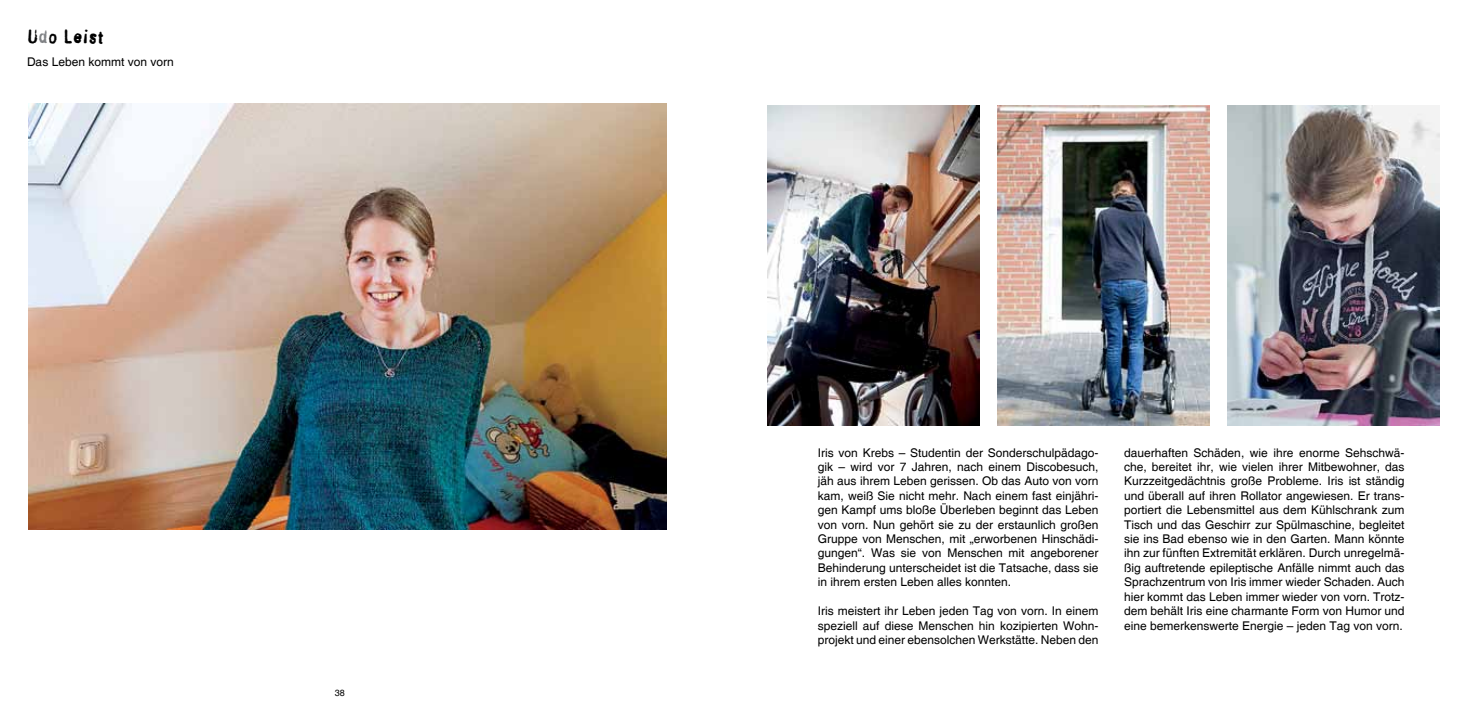
<style>
.page{position:relative;width:1458px;height:716px;background:#fff}
.page>*{position:absolute;margin:0;border:0;box-sizing:border-box;transform-origin:0 0}
.t1{font:18px "Stamp Gothic OT";color:#000}
.t2{font:12px/14.4px "Helvetica";color:#000;text-align:justify}
.t3{font:9px "Helvetica";color:#000}
.s1{color:#808285}
</style>
<div class="page">
<img style="left:28px;top:104px;width:638px;height:425px">
<img style="left:767px;top:105px;width:213px;height:320px">
<img style="left:997px;top:105px;width:213px;height:320px">
<img style="left:1227px;top:105px;width:213px;height:320px">
<h1 class="t1" style="left:27px;top:24px;width:78px">U<span class="s1">d</span>o Leist</h1>
<p class="t2" style="left:27px;top:55px;width:148px">Das Leben kommt von vorn</p>
<p class="t3" style="left:335px;top:687px;width:12px">38</p>
<p class="t2" style="left:818px;top:445px;width:282px">Iris von Krebs – Studentin der Sonderschulpädago&shy;gik – wird vor 7 Jahren, nach einem Discobesuch, jäh aus ihrem Leben gerissen. Ob das Auto von vorn kam, weiß Sie nicht mehr. Nach einem fast einjähri&shy;gen Kampf ums bloße Überleben beginnt das Leben von vorn. Nun gehört sie zu der erstaunlich großen Gruppe von Menschen, mit „erworbenen Hinschädi&shy;gungen“. Was sie von Menschen mit angeborener Behinderung unterscheidet ist die Tatsache, dass sie in ihrem ersten Leben alles konnten.</p>
<p class="t2" style="left:818px;top:604px;width:282px">Iris meistert ihr Leben jeden Tag von vorn. In einem speziell auf diese Menschen hin kozipierten Wohn&shy;projekt und einer ebensolchen Werkstätte. Neben den</p>
<p class="t2" style="left:1124px;top:445px;width:282px">dauerhaften Schäden, wie ihre enorme Sehschwä&shy;che, bereitet ihr, wie vielen ihrer Mitbewohner, das Kurzzeitgedächtnis große Probleme. Iris ist ständig und überall auf ihren Rollator angewiesen. Er trans&shy;portiert die Lebensmittel aus dem Kühlschrank zum Tisch und das Geschirr zur Spülmaschine, begleitet sie ins Bad ebenso wie in den Garten. Mann könnte ihn zur fünften Extremität erklären. Durch unregelmä&shy;ßig auftretende epileptische Anfälle nimmt auch das Sprachzentrum von Iris immer wieder Schaden. Auch hier kommt das Leben immer wieder von vorn. Trotz&shy;dem behält Iris eine charmante Form von Humor und eine bemerkenswerte Energie – jeden Tag von vorn.</p>
</div>
